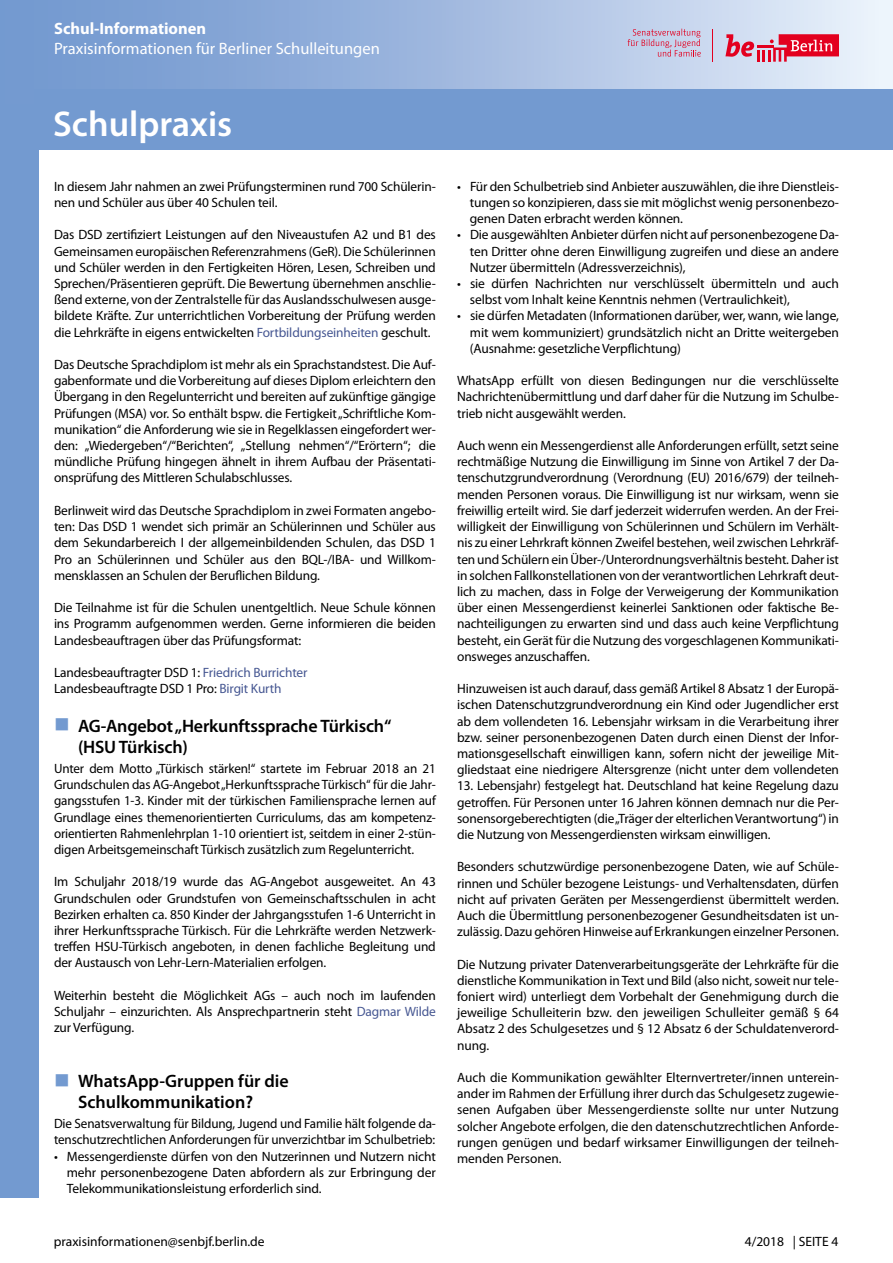
<style>
.page{position:relative;width:893px;height:1263px;background:#fff}
.page>*{position:absolute;margin:0;border:0;box-sizing:border-box;transform-origin:0 0}
.t1{font:600 36px "Myriad Pro";color:#fff}
.t2{font:600 18px/21px "Myriad Pro";letter-spacing:-.005em;color:#000}
.t3{font:16.5px "Myriad Pro";color:#fff}
.t4{font:700 16.5px "Myriad Pro";color:#fff}
.t5{font:13.5px/16.2px "Myriad Pro";letter-spacing:-.01em;color:#000;text-align:justify}
.s1{color:#465792}
.s2{color:#739ad0}
</style>
<div class="page">
<div style="left:0;top:102px;width:38px;height:1095px;background:#739ad0"></div>
<div style="left:0;top:0;width:892px;height:103px;background:linear-gradient(to right,#668fcb,#e5ecf8)"></div>
<div style="left:34px;top:89px;width:859px;height:60px;background:#739ad0"></div>
<svg style="left:725px;top:34px;width:114px;height:28px;background:#df6c84"></svg>
<hr style="left:713px;top:29px;width:1px;height:33px;background:#e3001f">
<svg style="left:628px;top:29px;width:73px;height:28px;background:#c8b3cd"></svg>
<p class="t4" style="left:54px;top:20px;width:154px">Schul-Informationen</p>
<p class="t3" style="left:54px;top:40px;width:327px">Praxisinformationen für Berliner Schulleitungen</p>
<h1 class="t1" style="left:53px;top:104px;width:181px">Schulpraxis</h1>
<p class="t5" style="left:54px;top:178px;width:383px">In diesem Jahr nahmen an zwei Prüfungsterminen rund 700 Schülerin&shy;nen und Schüler aus über 40 Schulen teil.</p>
<p class="t5" style="left:54px;top:227px;width:383px">Das DSD zertifiziert Leistungen auf den Niveaustufen A2 und B1 des Gemeinsamen europäischen Referenzrahmens (GeR). Die Schülerinnen und Schüler werden in den Fertigkeiten Hören, Lesen, Schreiben und Sprechen/Präsentieren geprüft. Die Bewertung übernehmen anschlie&shy;ßend externe, von der Zentralstelle für das Auslandsschulwesen ausge&shy;bildete Kräfte. Zur unterrichtlichen Vorbereitung der Prüfung werden die Lehrkräfte in eigens entwickelten <span class="s1">Fortbildungseinheiten</span> geschult.</p>
<p class="t5" style="left:54px;top:357px;width:383px">Das Deutsche Sprachdiplom ist mehr als ein Sprachstandstest. Die Auf&shy;gabenformate und die Vorbereitung auf dieses Diplom erleichtern den Übergang in den Regelunterricht und bereiten auf zukünftige gängige Prüfungen (MSA) vor. So enthält bspw. die Fertigkeit „Schriftliche Kom&shy;munikation“ die Anforderung wie sie in Regelklassen eingefordert wer&shy;den: „Wiedergeben“/“Berichten“, „Stellung nehmen“/“Erörtern“; die mündliche Prüfung hingegen ähnelt in ihrem Aufbau der Präsentati&shy;onsprüfung des Mittleren Schulabschlusses.</p>
<p class="t5" style="left:54px;top:502px;width:383px">Berlinweit wird das Deutsche Sprachdiplom in zwei Formaten angebo&shy;ten: Das DSD 1 wendet sich primär an Schülerinnen und Schüler aus dem Sekundarbereich I der allgemeinbildenden Schulen, das DSD 1<br>Pro an Schülerinnen und Schüler aus den BQL-/IBA- und Willkom&shy;mensklassen an Schulen der Beruflichen Bildung.</p>
<p class="t5" style="left:54px;top:600px;width:383px">Die Teilnahme ist für die Schulen unentgeltlich. Neue Schule können ins Programm aufgenommen werden. Gerne informieren die beiden Landesbeauftragen über das Prüfungsformat:</p>
<p class="t5" style="left:54px;top:664px;width:255px">Landesbeauftragter DSD 1: <span class="s1">Friedrich Burrichter<br></span>Landesbeauftragte DSD 1 Pro: <span class="s1">Birgit Kurth</span></p>
<h2 class="t2" style="left:78px;top:715px;width:315px;text-indent:-24px"><span class="s2">■</span> AG-Angebot „Herkunftssprache Türkisch“ (HSU Türkisch)</h2>
<p class="t5" style="left:54px;top:761px;width:383px">Unter dem Motto „Türkisch stärken!“ startete im Februar 2018 an 21<br>Grundschulen das AG-Angebot „Herkunftssprache Türkisch“ für die Jahr&shy;gangsstufen 1-3. Kinder mit der türkischen Familiensprache lernen auf Grundlage eines themenorientierten Curriculums, das am kompetenz&shy;orientierten Rahmenlehrplan 1-10 orientiert ist, seitdem in einer 2-stün&shy;digen Arbeitsgemeinschaft Türkisch zusätzlich zum Regelunterricht.</p>
<p class="t5" style="left:54px;top:874px;width:383px">Im Schuljahr 2018/19 wurde das AG-Angebot ausgeweitet. An 43<br>Grundschulen oder Grundstufen von Gemeinschaftsschulen in acht Bezirken erhalten ca. 850 Kinder der Jahrgangsstufen 1-6 Unterricht in ihrer Herkunftssprache Türkisch. Für die Lehrkräfte werden Netzwerk&shy;treffen HSU-Türkisch angeboten, in denen fachliche Begleitung und der Austausch von Lehr-Lern-Materialien erfolgen.</p>
<p class="t5" style="left:54px;top:987px;width:383px">Weiterhin besteht die Möglichkeit AGs – auch noch im laufenden Schuljahr – einzurichten. Als Ansprechpartnerin steht <span class="s1">Dagmar Wilde </span>zur Verfügung.</p>
<h2 class="t2" style="left:78px;top:1070px;width:212px;text-indent:-24px"><span class="s2">■</span> WhatsApp-Gruppen für die<br>Schulkommunikation?</h2>
<p class="t5" style="left:54px;top:1116px;width:383px">Die Senatsverwaltung für Bildung, Jugend und Familie hält folgende da&shy;tenschutzrechtlichen Anforderungen für unverzichtbar im Schulbetrieb:</p>
<p class="t5" style="left:67px;top:1148px;width:371px;text-indent:-13px">• Messengerdienste dürfen von den Nutzerinnen und Nutzern nicht mehr personenbezogene Daten abfordern als zur Erbringung der Telekommunikationsleistung erforderlich sind.</p>
<p class="t5" style="left:470px;top:178px;width:371px;text-indent:-13px">• Für den Schulbetrieb sind Anbieter auszuwählen, die ihre Dienstleis&shy;tungen so konzipieren, dass sie mit möglichst wenig personenbezo&shy;genen Daten erbracht werden können.</p>
<p class="t5" style="left:470px;top:227px;width:371px;text-indent:-13px">• Die ausgewählten Anbieter dürfen nicht auf personenbezogene Da&shy;ten Dritter ohne deren Einwilligung zugreifen und diese an andere Nutzer übermitteln (Adressverzeichnis),</p>
<p class="t5" style="left:470px;top:276px;width:371px;text-indent:-13px">• sie dürfen Nachrichten nur verschlüsselt übermitteln und auch selbst vom Inhalt keine Kenntnis nehmen (Vertraulichkeit),</p>
<p class="t5" style="left:470px;top:308px;width:371px;text-indent:-13px">• sie dürfen Metadaten (Informationen darüber, wer, wann, wie lange, mit wem kommuniziert) grundsätzlich nicht an Dritte weitergeben (Ausnahme: gesetzliche Verpflichtung)</p>
<p class="t5" style="left:457px;top:373px;width:383px">WhatsApp erfüllt von diesen Bedingungen nur die verschlüsselte Nachrichtenübermittlung und darf daher für die Nutzung im Schulbe&shy;trieb nicht ausgewählt werden.</p>
<p class="t5" style="left:457px;top:438px;width:383px">Auch wenn ein Messengerdienst alle Anforderungen erfüllt, setzt seine rechtmäßige Nutzung die Einwilligung im Sinne von Artikel 7 der Da&shy;tenschutzgrundverordnung (Verordnung (EU) 2016/679) der teilneh&shy;menden Personen voraus. Die Einwilligung ist nur wirksam, wenn sie freiwillig erteilt wird. Sie darf jederzeit widerrufen werden. An der Frei&shy;willigkeit der Einwilligung von Schülerinnen und Schülern im Verhält&shy;nis zu einer Lehrkraft können Zweifel bestehen, weil zwischen Lehrkräf&shy;ten und Schülern ein Über-/Unterordnungsverhältnis besteht. Daher ist in solchen Fallkonstellationen von der verantwortlichen Lehrkraft deut&shy;lich zu machen, dass in Folge der Verweigerung der Kommunikation über einen Messengerdienst keinerlei Sanktionen oder faktische Be&shy;nachteiligungen zu erwarten sind und dass auch keine Verpflichtung besteht, ein Gerät für die Nutzung des vorgeschlagenen Kommunikati&shy;onsweges anzuschaffen.</p>
<p class="t5" style="left:457px;top:681px;width:383px">Hinzuweisen ist auch darauf, dass gemäß Artikel 8 Absatz 1 der Europä&shy;ischen Datenschutzgrundverordnung ein Kind oder Jugendlicher erst ab dem vollendeten 16. Lebensjahr wirksam in die Verarbeitung ihrer bzw. seiner personenbezogenen Daten durch einen Dienst der Infor&shy;mationsgesellschaft einwilligen kann, sofern nicht der jeweilige Mit&shy;gliedstaat eine niedrigere Altersgrenze (nicht unter dem vollendeten</p>
<p class="t5" style="left:457px;top:778px;width:383px">13. Lebensjahr) festgelegt hat. Deutschland hat keine Regelung dazu getroffen. Für Personen unter 16 Jahren können demnach nur die Per&shy;sonensorgeberechtigten (die „Träger der elterlichen Verantwortung“) in die Nutzung von Messengerdiensten wirksam einwilligen.</p>
<p class="t5" style="left:457px;top:859px;width:383px">Besonders schutzwürdige personenbezogene Daten, wie auf Schüle&shy;rinnen und Schüler bezogene Leistungs- und Verhaltensdaten, dürfen nicht auf privaten Geräten per Messengerdienst übermittelt werden.<br>Auch die Übermittlung personenbezogener Gesundheitsdaten ist un&shy;zulässig. Dazu gehören Hinweise auf Erkrankungen einzelner Personen.</p>
<p class="t5" style="left:457px;top:956px;width:383px">Die Nutzung privater Datenverarbeitungsgeräte der Lehrkräfte für die dienstliche Kommunikation in Text und Bild (also nicht, soweit nur tele&shy;foniert wird) unterliegt dem Vorbehalt der Genehmigung durch die jeweilige Schulleiterin bzw. den jeweiligen Schulleiter gemäß § 64<br>Absatz 2 des Schulgesetzes und § 12 Absatz 6 der Schuldatenverord&shy;nung.</p>
<p class="t5" style="left:457px;top:1069px;width:383px">Auch die Kommunikation gewählter Elternvertreter/innen unterein&shy;ander im Rahmen der Erfüllung ihrer durch das Schulgesetz zugewie&shy;senen Aufgaben über Messengerdienste sollte nur unter Nutzung solcher Angebote erfolgen, die den datenschutzrechtlichen Anforde&shy;rungen genügen und bedarf wirksamer Einwilligungen der teilneh&shy;menden Personen.</p>
<p class="t5" style="left:54px;top:1233px;width:212px">praxisinformationen@senbjf.berlin.de</p>
<p class="t5" style="left:745px;top:1233px;width:95px">4/2018 | SEITE 4</p>
</div>
